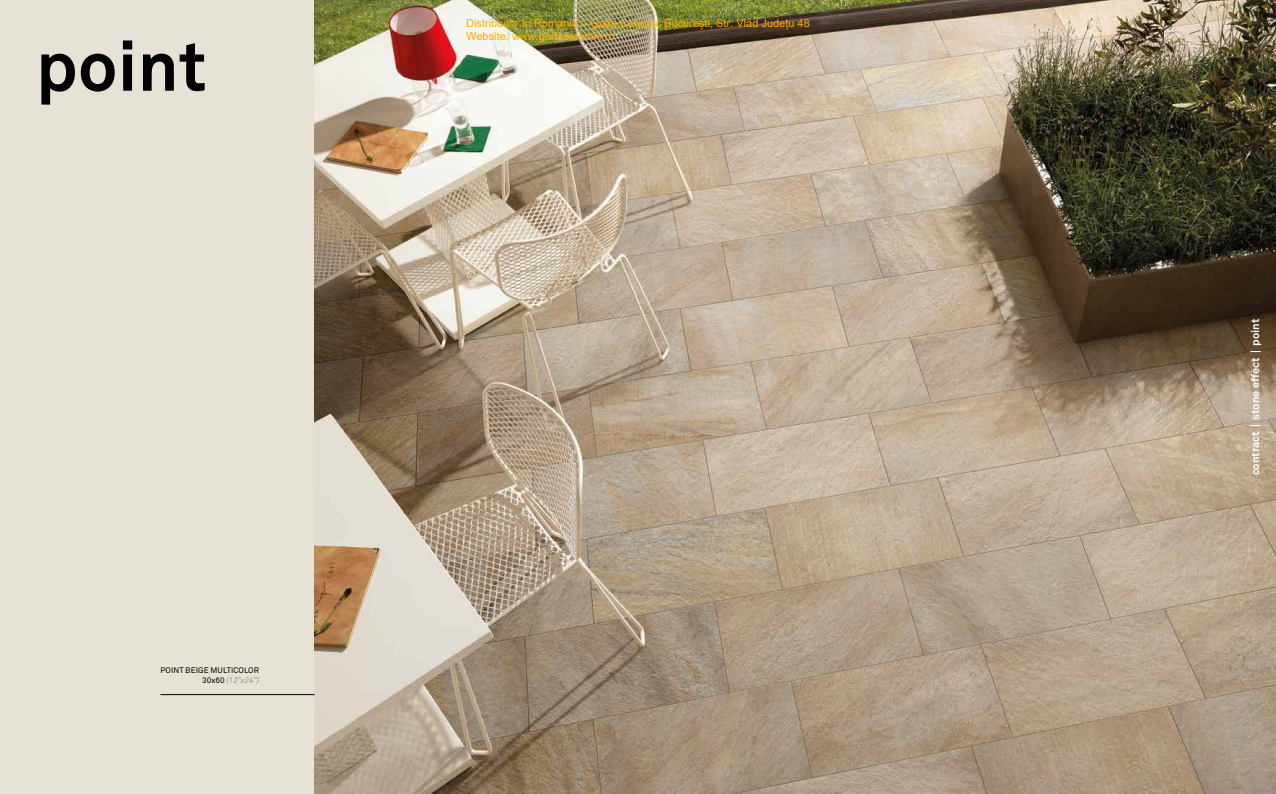
<style>
.page{position:relative;width:1276px;height:794px;background:#e6e3d6}
.page>*{position:absolute;margin:0;border:0;box-sizing:border-box;transform-origin:0 0}
.t1{font:700 69.7px "Akkurat Std";color:#000}
.t2{font:11px/13.2px "Arial";color:#ffab00}
.t3{font:700 11px "Akkurat Std";color:#fff}
.t4{font:8px/10px "Akkurat Std";letter-spacing:.01em;color:#000;text-align:right}
.s1{font-weight:300;font-style:italic;color:#6f6d69}
</style>
<div class="page">
<img style="left:315px;top:0;width:961px;height:794px">
<hr style="left:160px;top:694px;width:155px;height:1px;background:#000">
<h1 class="t1" style="left:36px;top:23px;width:172px">point</h1>
<p class="t2" style="left:466px;top:16px;width:345px">Distribuitor în Romania – Gada Ceramic București, Str. Vlad Județu 48<br>Website: www.gadaceramic.ro</p>
<p class="t4" style="left:160px;top:665px;width:100px">POINT BEIGE MULTICOLOR<br>30x60 <span class="s1">(12”x24”)</span></p>
<p class="t3" style="left:1248px;top:475px;width:158px;rotate:-90deg">contract | stone effect | point</p>
</div>
